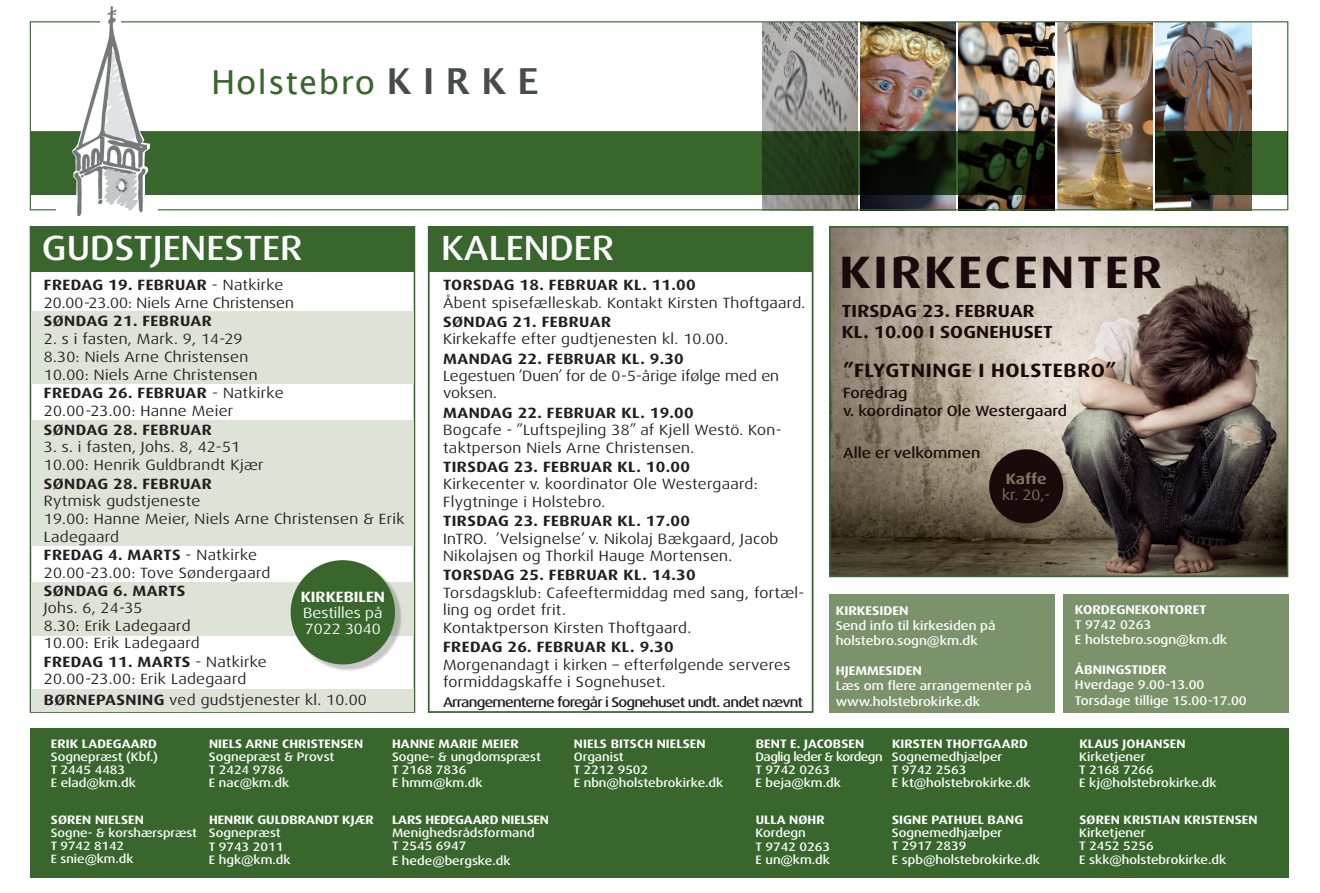
<style>
.page{position:relative;width:1320px;height:893px;background:#fff}
.page>*{position:absolute;margin:0;border:0;box-sizing:border-box;transform-origin:0 0}
.t1{font:700 expanded 45.5px "Dax OT";letter-spacing:.06em;color:#190b0b}
.t2{font:500 expanded 35px "Dax OT";color:#fff}
.t3{font:33.07px "Lucida Grande";letter-spacing:.03em;color:#38662d}
.t4{font:700 expanded 19.25px "Dax OT";letter-spacing:.03em;color:#190b0b}
.t5{font:700 expanded 17.5px/21px "Dax OT";letter-spacing:.01em;color:#190b0b}
.t6{font:expanded 14.88px/17.5px "Dax OT";letter-spacing:.02em;color:#231f20}
.t7{font:700 expanded 14.88px "Dax OT";letter-spacing:.03em;color:#231f20}
.t8{font:expanded 14.88px/18px "Dax OT";color:#231f20}
.t9{font:500 expanded 14.88px/17.8px "Dax OT";color:#190b0b}
.t10{font:expanded 14.88px/15.8px "Dax OT";color:#fff}
.t11{font:700 expanded 14.88px "Dax OT";color:#fff}
.t12{font:expanded 14.88px "Dax OT";color:#827561}
.t13{font:700 expanded 14.88px "Dax OT";letter-spacing:-.005em;color:#827561}
.t14{font:500 expanded 14px "Dax OT";letter-spacing:-.055em;color:#231f20}
.t15{font:500 expanded 12.6px/15px "Dax OT";color:#fff}
.t16{font:700 expanded 12.6px "Dax OT";color:#fff}
.t17{font:500 expanded 12.25px/13.1px "Dax OT";color:#fff}
.t18{font:700 expanded 12.25px "Dax OT";letter-spacing:.01em;color:#fff}
.t19{font:500 expanded 12.25px/13.1px "Dax OT";letter-spacing:-.04em;color:#fff}
.t20{font:700 expanded 12.25px "Dax OT";letter-spacing:-.01em;color:#fff}
.t21{font:500 expanded 12.08px/13.1px "Dax OT";color:#fff}
.s1{font-weight:700;font-size:35.88px;color:#474b49}
.s2{font-weight:700}
</style>
<div class="page">
<img style="left:762px;top:23px;width:96px;height:185px">
<img style="left:860px;top:23px;width:95px;height:185px">
<img style="left:958px;top:23px;width:96px;height:185px">
<img style="left:1057px;top:23px;width:96px;height:185px">
<img style="left:1155px;top:23px;width:96px;height:185px">
<div style="left:30px;top:21px;width:1258px;height:189px;border:1px solid #38662d"></div>
<div style="left:56px;top:193px;width:102px;height:28px;background:#fff"></div>
<svg style="left:1155px;top:131px;width:133px;height:64px;background:#1e3012"></svg>
<svg style="left:146px;top:131px;width:908px;height:64px;background:#2d5124"></svg>
<div style="left:31px;top:131px;width:42px;height:64px;background:#38662d"></div>
<img style="left:73px;top:6px;width:73px;height:209px">
<div style="left:31px;top:227px;width:383px;height:45px;background:#38662d"></div>
<div style="left:31px;top:311px;width:383px;height:73px;background:#dee3d7"></div>
<div style="left:31px;top:420px;width:383px;height:126px;background:#dee3d7"></div>
<div style="left:31px;top:582px;width:383px;height:54px;background:#dee3d7"></div>
<div style="left:31px;top:689px;width:383px;height:22px;background:#dee3d7"></div>
<div style="left:1063px;top:594px;width:225px;height:119px;background:#7b936a"></div>
<div style="left:829px;top:594px;width:225px;height:119px;background:#7b936a"></div>
<div style="left:30px;top:728px;width:1258px;height:150px;background:#38662d"></div>
<div style="left:428px;top:226px;width:385px;height:487px;border:2px solid #38662d"></div>
<div style="left:429px;top:227px;width:383px;height:44px;background:#38662d"></div>
<div style="left:293px;top:563px;width:109px;height:109px;background:#231f20;opacity:.25"></div>
<div style="left:291px;top:560px;width:104px;height:104px;background:#38662d;border-radius:50%"></div>
<img style="left:832px;top:229px;width:453px;height:345px">
<div style="left:829px;top:226px;width:459px;height:351px;border:2px solid #38662d"></div>
<div style="left:991px;top:452px;width:77px;height:76px;background:#231f20;opacity:.25"></div>
<div style="left:989px;top:449px;width:74px;height:74px;background:#190b0b;border-radius:50%"></div>
<h3 class="t3" style="left:211px;top:63px;width:329px">Holstebro <span class="s1">K I R K E</span></h3>
<h2 class="t2" style="left:441px;top:226px;width:175px">KALENDER</h2>
<p class="t7" style="left:443px;top:275px;width:254px">TORSDAG 18. FEBRUAR KL. 11.00</p>
<p class="t6" style="left:443px;top:294px;width:364px">Åbent spisefælleskab. Kontakt Kirsten Thoftgaard.</p>
<p class="t7" style="left:443px;top:312px;width:169px">SØNDAG 21. FEBRUAR</p>
<p class="t6" style="left:443px;top:330px;width:286px">Kirkekaffe efter gudtjenesten kl. 10.00.</p>
<p class="t7" style="left:443px;top:349px;width:242px">MANDAG 22. FEBRUAR KL. 9.30</p>
<p class="t8" style="left:443px;top:367px;width:337px;line-height:17.5px">Legestuen ’Duen’ for de 0-5-årige ifølge med en voksen.</p>
<p class="t7" style="left:443px;top:403px;width:252px">MANDAG 22. FEBRUAR KL. 19.00</p>
<p class="t6" style="left:443px;top:421px;width:340px">Bogcafe - ”Luftspejling 38” af Kjell Westö. Kon&shy;taktperson Niels Arne Christensen.</p>
<p class="t7" style="left:443px;top:457px;width:248px">TIRSDAG 23. FEBRUAR KL. 10.00</p>
<p class="t6" style="left:443px;top:476px;width:316px">Kirkecenter v. koordinator Ole Westergaard:<br>Flygtninge i Holstebro.</p>
<p class="t7" style="left:443px;top:511px;width:248px">TIRSDAG 23. FEBRUAR KL. 17.00</p>
<p class="t6" style="left:443px;top:530px;width:337px">InTRO. ’Velsignelse’ v. Nikolaj Bækgaard, Jacob<br>Nikolajsen og Thorkil Hauge Mortensen.</p>
<p class="t7" style="left:443px;top:566px;width:254px">TORSDAG 25. FEBRUAR KL. 14.30</p>
<p class="t6" style="left:443px;top:584px;width:363px">Torsdagsklub: Cafeeftermiddag med sang, fortæl&shy;ling og ordet frit.<br>Kontaktperson Kirsten Thoftgaard.</p>
<p class="t7" style="left:443px;top:637px;width:232px">FREDAG 26. FEBRUAR KL. 9.30</p>
<p class="t6" style="left:443px;top:656px;width:349px">Morgenandagt i kirken – efterfølgende serveres formiddagskaffe i Sognehuset.</p>
<p class="t14" style="left:443px;top:693px;width:361px">Arrangementerne foregår i Sognehuset undt. andet nævnt</p>
<h2 class="t2" style="left:42px;top:226px;width:262px">GUDSTJENESTER</h2>
<h1 class="t1" style="left:839px;top:243px;width:324px">KIRKECENTER</h1>
<p class="t8" style="left:44px;top:276px;width:252px"><span class="s2">FREDAG 19. FEBRUAR</span> - Natkirke<br>20.00-23.00: Niels Arne Christensen</p>
<p class="t7" style="left:44px;top:312px;width:169px">SØNDAG 21. FEBRUAR</p>
<p class="t6" style="left:44px;top:330px;width:241px;line-height:18.2px">2. s i fasten, Mark. 9, 14-29<br>8.30: Niels Arne Christensen<br>10.00: Niels Arne Christensen<br><span class="s2">FREDAG 26. FEBRUAR</span> - Natkirke<br>20.00-23.00: Hanne Meier</p>
<p class="t7" style="left:44px;top:420px;width:169px">SØNDAG 28. FEBRUAR</p>
<p class="t6" style="left:44px;top:438px;width:221px;line-height:18px">3. s. i fasten, Johs. 8, 42-51<br>10.00: Henrik Guldbrandt Kjær</p>
<p class="t7" style="left:44px;top:474px;width:169px">SØNDAG 28. FEBRUAR</p>
<p class="t6" style="left:44px;top:492px;width:362px">Rytmisk gudstjeneste<br>19.00: Hanne Meier, Niels Arne Christensen &amp; Erik<br>Ladegaard<br><span class="s2">FREDAG 4. MARTS</span> - Natkirke<br>20.00-23.00: Tove Søndergaard</p>
<p class="t7" style="left:44px;top:581px;width:143px">SØNDAG 6. MARTS</p>
<p class="t6" style="left:44px;top:599px;width:224px">Johs. 6, 24-35<br>8.30: Erik Ladegaard<br>10.00: Erik Ladegaard<br><span class="s2">FREDAG 11. MARTS</span> - Natkirke<br>20.00-23.00: Erik Ladegaard</p>
<p class="t6" style="left:44px;top:691px;width:324px"><span class="s2">BØRNEPASNING</span> ved gudstjenester kl. 10.00</p>
<p class="t18" style="left:51px;top:736px;width:107px">ERIK LADEGAARD</p>
<p class="t17" style="left:51px;top:750px;width:109px">Sognepræst (Kbf.)<br>T 2445 4483<br>E elad@km.dk</p>
<p class="t18" style="left:51px;top:812px;width:94px">SØREN NIELSEN</p>
<p class="t21" style="left:51px;top:827px;width:148px">Sogne- &amp; korshærspræst<br>T 9742 8142<br>E snie@km.dk</p>
<p class="t5" style="left:841px;top:301px;width:213px">TIRSDAG 23. FEBRUAR<br>KL. 10.00 I SOGNEHUSET</p>
<p class="t4" style="left:843px;top:358px;width:275px">”FLYGTNINGE I HOLSTEBRO”</p>
<p class="t9" style="left:843px;top:385px;width:226px">Foredrag<br>v. koordinator Ole Westergaard</p>
<p class="t9" style="left:843px;top:444px;width:139px">Alle er velkommen</p>
<p class="t13" style="left:1005px;top:470px;width:42px">Kaffe</p>
<p class="t12" style="left:1002px;top:486px;width:50px">kr. 20,-</p>
<p class="t11" style="left:301px;top:588px;width:86px">KIRKEBILEN</p>
<p class="t10" style="left:303px;top:605px;width:81px">Bestilles på<br>7022 3040</p>
<p class="t16" style="left:1075px;top:601px;width:133px">KORDEGNEKONTORET</p>
<p class="t15" style="left:1075px;top:617px;width:154px">T 9742 0263<br>E holstebro.sogn@km.dk</p>
<p class="t16" style="left:1075px;top:662px;width:93px">ÅBNINGSTIDER</p>
<p class="t15" style="left:1075px;top:678px;width:173px">Hverdage 9.00-13.00<br>Torsdage tillige 15.00-17.00</p>
<p class="t16" style="left:835px;top:602px;width:74px">KIRKESIDEN</p>
<p class="t15" style="left:835px;top:618px;width:161px">Send info til kirkesiden på holstebro.sogn@km.dk</p>
<p class="t16" style="left:835px;top:663px;width:87px">HJEMMESIDEN</p>
<p class="t15" style="left:835px;top:679px;width:197px">Læs om flere arrangementer på www.holstebrokirke.dk</p>
<p class="t18" style="left:755px;top:735px;width:110px">BENT E. JACOBSEN</p>
<p class="t19" style="left:755px;top:750px;width:128px">Daglig leder &amp; kordegn<br>T 9742 0263<br>E beja@km.dk</p>
<p class="t18" style="left:1079px;top:735px;width:108px">KLAUS JOHANSEN</p>
<p class="t17" style="left:1079px;top:750px;width:139px">Kirketjener<br>T 2168 7266<br>E kj@holstebrokirke.dk</p>
<p class="t18" style="left:1079px;top:812px;width:180px">SØREN KRISTIAN KRISTENSEN</p>
<p class="t17" style="left:1079px;top:827px;width:148px">Kirketjener<br>T 2452 5256<br>E skk@holstebrokirke.dk</p>
<p class="t18" style="left:892px;top:735px;width:137px">KIRSTEN THOFTGAARD</p>
<p class="t17" style="left:892px;top:750px;width:140px">Sognemedhjælper<br>T 9742 2563<br>E kt@holstebrokirke.dk</p>
<p class="t18" style="left:892px;top:812px;width:133px">SIGNE PATHUEL BANG</p>
<p class="t17" style="left:892px;top:827px;width:149px">Sognemedhjælper<br>T 2917 2839<br>E spb@holstebrokirke.dk</p>
<p class="t18" style="left:574px;top:735px;width:133px">NIELS BITSCH NIELSEN</p>
<p class="t17" style="left:574px;top:750px;width:151px">Organist<br>T 2212 9502<br>E nbn@holstebrokirke.dk</p>
<p class="t18" style="left:392px;top:736px;width:128px">HANNE MARIE MEIER</p>
<p class="t17" style="left:392px;top:750px;width:150px">Sogne- &amp; ungdomspræst<br>T 2168 7836<br>E hmm@km.dk</p>
<p class="t20" style="left:392px;top:812px;width:158px">LARS HEDEGAARD NIELSEN</p>
<p class="t17" style="left:392px;top:827px;width:144px">Menighedsrådsformand<br>T 2545 6947</p>
<p class="t17" style="left:392px;top:854px;width:120px">E hede@bergske.dk</p>
<p class="t18" style="left:209px;top:736px;width:156px">NIELS ARNE CHRISTENSEN</p>
<p class="t17" style="left:209px;top:750px;width:127px">Sognepræst &amp; Provst<br>T 2424 9786<br>E nac@km.dk</p>
<p class="t18" style="left:209px;top:812px;width:166px">HENRIK GULDBRANDT KJÆR</p>
<p class="t17" style="left:209px;top:827px;width:83px">Sognepræst<br>T 9743 2011<br>E hgk@km.dk</p>
<p class="t18" style="left:755px;top:812px;width:70px">ULLA NØHR</p>
<p class="t17" style="left:755px;top:827px;width:76px">Kordegn<br>T 9742 0263<br>E un@km.dk</p>
</div>
